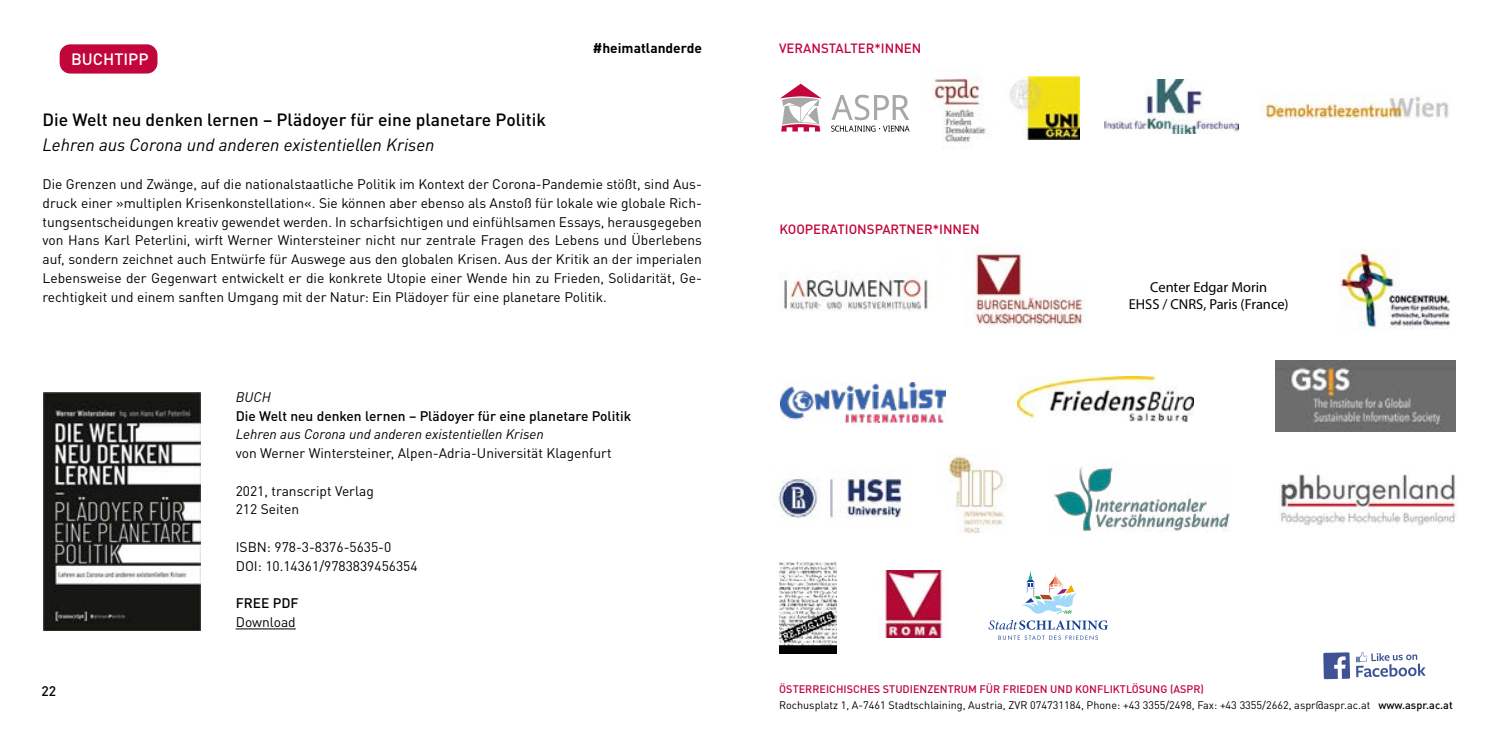
<style>
.page{position:relative;width:1489px;height:745px;background:#fff}
.page>*{position:absolute;margin:0;border:0;box-sizing:border-box;transform-origin:0 0}
.t1{font:500 17.5px "DIN Pro";color:#000}
.t2{font:italic 17.5px "DIN Pro";color:#000}
.t3{font:500 16.25px "DIN Pro";color:#fff}
.t4{font:14.5px/17.4px "Myriad Pro";color:#000;text-align:center}
.t5{font:13.75px/18.8px "DIN Pro";color:#000}
.t6{font:500 13.75px "DIN Pro";color:#000}
.t7{font:italic 13.75px "DIN Pro";color:#000}
.t8{font:700 13.75px "DIN Pro";color:#000}
.t9{font:500 13.25px "DIN Pro";color:#c2063b}
.t10{font:10.88px/15.2px "DIN Pro";color:#000}
.s1{font-weight:500;color:#c2063b}
.s2{font-weight:500}
</style>
<div class="page">
<hr style="left:236px;top:628px;width:60px;height:1px;background:#000">
<img style="left:43px;top:392px;width:157px;height:238px">
<div style="left:60px;top:44px;width:97px;height:29px;background:#c2063b;border-radius:11px"></div>
<img style="left:783px;top:273px;width:145px;height:39px">
<img style="left:932px;top:78px;width:54px;height:65px">
<img style="left:1009px;top:76px;width:69px;height:63px">
<img style="left:1260px;top:96px;width:189px;height:23px">
<img style="left:1339px;top:249px;width:111px;height:81px">
<img style="left:1279px;top:471px;width:176px;height:55px">
<img style="left:974px;top:246px;width:110px;height:81px">
<img style="left:879px;top:570px;width:65px;height:67px">
<img style="left:1104px;top:79px;width:133px;height:55px">
<img style="left:1054px;top:466px;width:176px;height:65px">
<img style="left:947px;top:454px;width:58px;height:80px">
<svg style="left:998px;top:635px;width:99px;height:4px"></svg>
<svg style="left:988px;top:571px;width:119px;height:58px"></svg>
<svg style="left:1323px;top:652px;width:26px;height:26px"></svg>
<svg style="left:1356px;top:652px;width:69px;height:24px"></svg>
<img style="left:1017px;top:376px;width:176px;height:45px">
<img style="left:779px;top:562px;width:57px;height:91px">
<svg style="left:780px;top:84px;width:41px;height:47px"></svg>
<svg style="left:831px;top:95px;width:78px;height:36px"></svg>
<img style="left:780px;top:382px;width:165px;height:40px">
<img style="left:1275px;top:360px;width:180px;height:71px">
<img style="left:770px;top:468px;width:133px;height:50px">
<p class="t3" style="left:71px;top:46px;width:79px">BUCHTIPP</p>
<p class="t8" style="left:593px;top:37px;width:110px">#heimatlanderde</p>
<p class="t1" style="left:43px;top:106px;width:505px">Die Welt neu denken lernen – Plädoyer für eine planetare Politik</p>
<p class="t2" style="left:43px;top:131px;width:393px">Lehren aus Corona und anderen existentiellen Krisen</p>
<p class="t5" style="left:43px;top:173px;width:661px;text-align:justify">Die Grenzen und Zwänge, auf die nationalstaatliche Politik im Kontext der Corona-Pandemie stößt, sind Aus&shy;druck einer »multiplen Krisenkonstellation«. Sie können aber ebenso als Anstoß für lokale wie globale Rich&shy;tungsentscheidungen kreativ gewendet werden. In scharfsichtigen und einfühlsamen Essays, herausgegeben von Hans Karl Peterlini, wirft Werner Wintersteiner nicht nur zentrale Fragen des Lebens und Überlebens auf, sondern zeichnet auch Entwürfe für Auswege aus den globalen Krisen. Aus der Kritik an der imperialen Lebensweise der Gegenwart entwickelt er die konkrete Utopie einer Wende hin zu Frieden, Solidarität, Ge&shy;rechtigkeit und einem sanften Umgang mit der Natur: Ein Plädoyer für eine planetare Politik.</p>
<p class="t6" style="left:42px;top:679px;width:16px">22</p>
<p class="t7" style="left:236px;top:386px;width:37px">BUCH</p>
<p class="t6" style="left:236px;top:404px;width:397px">Die Welt neu denken lernen – Plädoyer für eine planetare Politik</p>
<p class="t7" style="left:236px;top:423px;width:309px">Lehren aus Corona und anderen existentiellen Krisen</p>
<p class="t5" style="left:236px;top:442px;width:377px">von Werner Wintersteiner, Alpen-Adria-Universität Klagenfurt</p>
<p class="t5" style="left:236px;top:479px;width:140px">2021, transcript Verlag<br>212 Seiten</p>
<p class="t5" style="left:236px;top:536px;width:183px">ISBN: 978-3-8376-5635-0<br>DOI: 10.14361/9783839456354</p>
<p class="t6" style="left:236px;top:591px;width:64px">FREE PDF</p>
<p class="t5" style="left:236px;top:611px;width:62px">Download</p>
<p class="t9" style="left:779px;top:37px;width:144px">VERANSTALTER*INNEN</p>
<p class="t9" style="left:779px;top:219px;width:202px">KOOPERATIONSPARTNER*INNEN</p>
<p class="t4" style="left:1128px;top:278px;width:161px">Center Edgar Morin<br>EHSS / CNRS, Paris (France)</p>
<p class="t10" style="left:779px;top:680px;width:675px"><span class="s1">ÖSTERREICHISCHES STUDIENZENTRUM FÜR FRIEDEN UND KONFLIKTLÖSUNG (ASPR)<br></span>Rochusplatz 1, A-7461 Stadtschlaining, Austria, ZVR 074731184, Phone: +43 3355/2498, Fax: +43 3355/2662, aspr@aspr.ac.at <span class="s2">www.aspr.ac.at</span></p>
</div>
